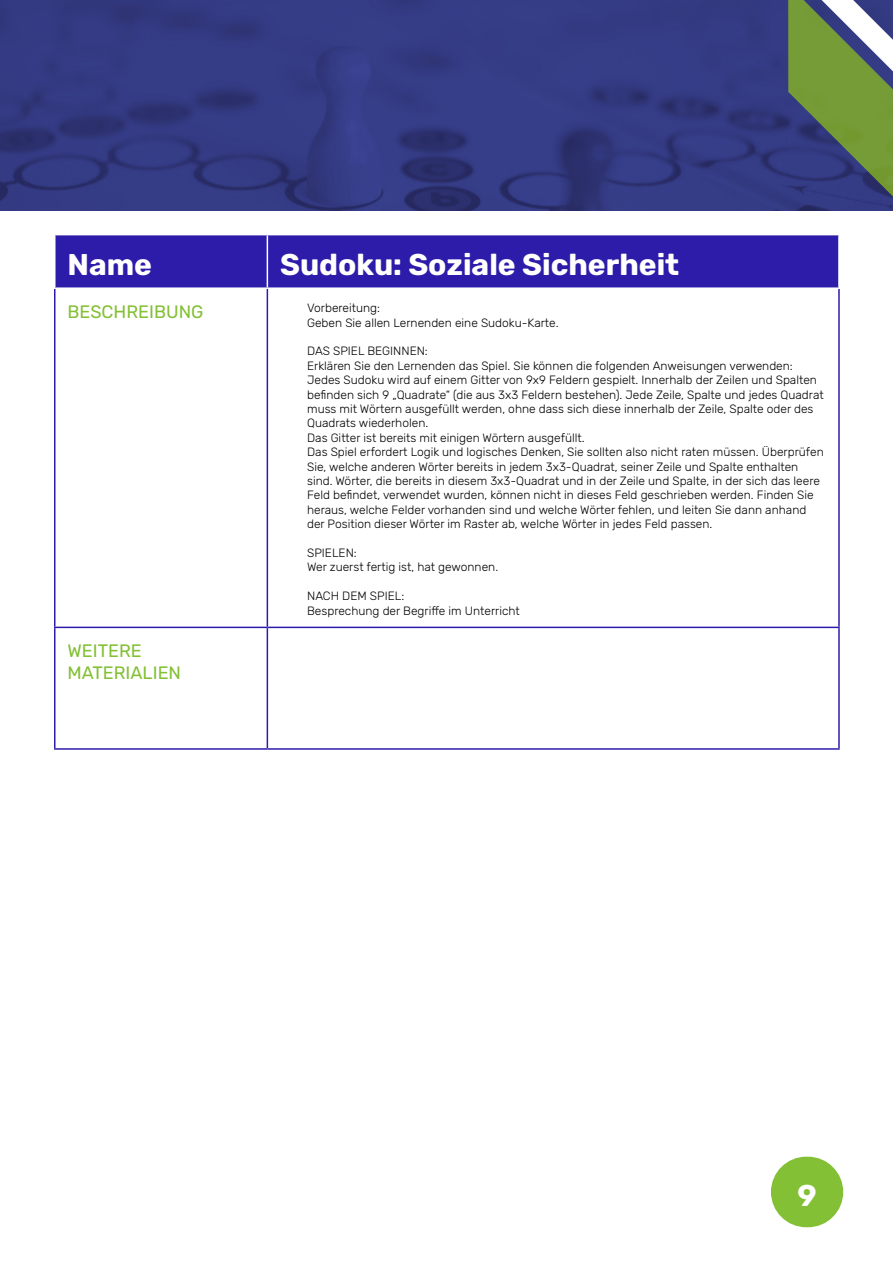
<style>
.page{position:relative;width:893px;height:1263px;background:#fff}
.page>*{position:absolute;margin:0;border:0;box-sizing:border-box;transform-origin:0 0}
.t1{font:700 30px "Rubik";color:#fff}
.t2{font:18px/21.6px "Rubik";color:#83c035}
.t3{font:300 12px/14.4px "Rubik";color:#000}
</style>
<div class="page">
<div style="left:771px;top:1157px;width:72px;height:70px;background:#83c035;border-radius:35px"></div>
<img style="left:0;top:0;width:788px;height:210px">
<svg style="left:788px;top:0;width:105px;height:211px"></svg>
<div style="left:56px;top:235px;width:782px;height:52px;background:#2d1ca9"></div>
<hr style="left:54px;top:627px;width:213px;height:1px;background:#2d1ca9">
<hr style="left:267px;top:627px;width:573px;height:1px;background:#2d1ca9">
<hr style="left:838px;top:289px;width:2px;height:338px;background:#2d1ca9">
<hr style="left:838px;top:628px;width:2px;height:120px;background:#2d1ca9">
<hr style="left:267px;top:748px;width:573px;height:2px;background:#2d1ca9">
<hr style="left:267px;top:235px;width:1px;height:52px;background:#fff">
<hr style="left:54px;top:289px;width:2px;height:338px;background:#2d1ca9">
<hr style="left:267px;top:289px;width:1px;height:338px;background:#2d1ca9">
<hr style="left:54px;top:628px;width:2px;height:120px;background:#2d1ca9">
<hr style="left:267px;top:628px;width:1px;height:120px;background:#2d1ca9">
<hr style="left:54px;top:748px;width:213px;height:2px;background:#2d1ca9">
<h1 class="t1" style="left:68px;top:248px;width:86px">Name</h1>
<h1 class="t1" style="left:280px;top:248px;width:401px">Sudoku: Soziale Sicherheit</h1>
<h2 class="t2" style="left:68px;top:301px;width:137px">BESCHREIBUNG</h2>
<p class="t3" style="left:307px;top:301px;width:253px">Vorbereitung:<br>Geben Sie allen Lernenden eine Sudoku-Karte.</p>
<p class="t3" style="left:307px;top:344px;width:518px">DAS SPIEL BEGINNEN:<br>Erklären Sie den Lernenden das Spiel. Sie können die folgenden Anweisungen verwenden:<br>Jedes Sudoku wird auf einem Gitter von 9x9 Feldern gespielt. Innerhalb der Zeilen und Spalten befinden sich 9 „Quadrate“ (die aus 3x3 Feldern bestehen). Jede Zeile, Spalte und jedes Quadrat muss mit Wörtern ausgefüllt werden, ohne dass sich diese innerhalb der Zeile, Spalte oder des Quadrats wiederholen.<br>Das Gitter ist bereits mit einigen Wörtern ausgefüllt.<br>Das Spiel erfordert Logik und logisches Denken, Sie sollten also nicht raten müssen. Überprüfen Sie, welche anderen Wörter bereits in jedem 3x3-Quadrat, seiner Zeile und Spalte enthalten sind. Wörter, die bereits in diesem 3x3-Quadrat und in der Zeile und Spalte, in der sich das leere Feld befindet, verwendet wurden, können nicht in dieses Feld geschrieben werden. Finden Sie heraus, welche Felder vorhanden sind und welche Wörter fehlen, und leiten Sie dann anhand der Position dieser Wörter im Raster ab, welche Wörter in jedes Feld passen.</p>
<p class="t3" style="left:307px;top:546px;width:193px">SPIELEN:<br>Wer zuerst fertig ist, hat gewonnen.</p>
<p class="t3" style="left:307px;top:589px;width:214px">NACH DEM SPIEL:<br>Besprechung der Begriffe im Unterricht</p>
<h2 class="t2" style="left:68px;top:640px;width:115px">WEITERE<br>MATERIALIEN</h2>
<h1 class="t1" style="left:797px;top:1179px;width:21px">9</h1>
</div>
